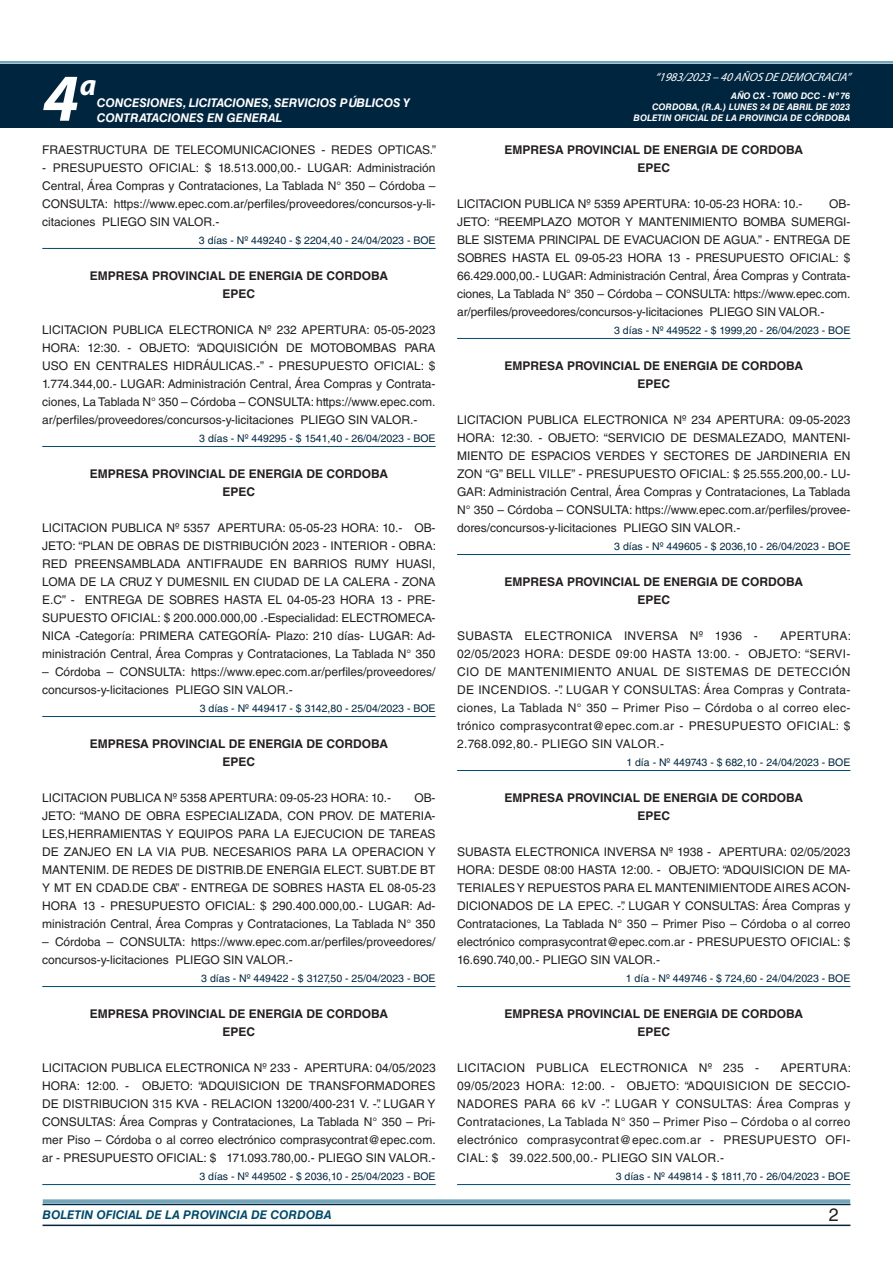
<style>
.page{position:relative;width:893px;height:1263px;background:#fff}
.page>*{position:absolute;margin:0;border:0;box-sizing:border-box;transform-origin:0 0}
.t1{font:italic 700 67.5px "Myriad Pro";color:#fff}
.t2{font:italic 700 30px "Myriad Pro";color:#fff}
.t3{font:18px "Helvetica LT Std";color:#231f20}
.TEXTO_BASE{font:12px/18px "Helvetica LT Std";color:#231f20;text-align:justify}
.RESUELVE{font:700 12px "Helvetica LT Std";color:#231f20}
.t4{font:italic 700 12px/14.4px "Helvetica LT Std";color:#fff}
.TEXTO_BASE-2{font:12px "Helvetica LT Std";letter-spacing:.025em;color:#231f20}
.t5{font:italic 700 12px "Helvetica LT Std";color:#004b6c}
.t6{font:italic 12px "Myriad Pro";color:#fff}
.FECHA_DE_VENCIMIENTO{font:10.5px "Helvetica LT Std";color:#00263f}
.t7{font:italic 700 9px/10.8px "Helvetica LT Std";color:#fff;text-align:right}
</style>
<div class="page">
<div style="left:0;top:61px;width:893px;height:6px;background:#fff;opacity:.75"></div>
<hr style="left:43px;top:1224px;width:807px;height:2px;background:#00263f">
<div style="left:42px;top:1198px;width:809px;height:8px;background:#fff;opacity:.75"></div>
<div style="left:0;top:64px;width:893px;height:64px;background:#00263f"></div>
<hr style="left:42px;top:248px;width:394px;height:1px;background:#004b6c">
<hr style="left:42px;top:446px;width:394px;height:1px;background:#004b6c">
<hr style="left:42px;top:716px;width:394px;height:1px;background:#004b6c">
<hr style="left:42px;top:986px;width:394px;height:1px;background:#004b6c">
<hr style="left:42px;top:1184px;width:394px;height:1px;background:#004b6c">
<hr style="left:457px;top:338px;width:393px;height:1px;background:#004b6c">
<hr style="left:457px;top:554px;width:393px;height:1px;background:#004b6c">
<hr style="left:457px;top:770px;width:393px;height:1px;background:#004b6c">
<hr style="left:457px;top:986px;width:393px;height:1px;background:#004b6c">
<hr style="left:457px;top:1184px;width:393px;height:1px;background:#004b6c">
<h1 class="t1" style="left:43px;top:54px;width:38px">4</h1>
<h2 class="t2" style="left:80px;top:66px;width:18px">a</h2>
<p class="t4" style="left:97px;top:96px;width:315px">CONCESIONES, LICITACIONES, SERVICIOS PÚBLICOS Y<br>CONTRATACIONES EN GENERAL</p>
<p class="TEXTO_BASE" style="left:42px;top:141px;width:395px">FRAESTRUCTURA DE TELECOMUNICACIONES - REDES OPTICAS.”</p>
<p class="TEXTO_BASE" style="left:42px;top:159px;width:395px">- PRESUPUESTO OFICIAL: $ 18.513.000,00.- LUGAR: Administración Central, Área Compras y Contrataciones, La Tablada N° 350 – Córdoba – CONSULTA: https://www.epec.com.ar/perfiles/proveedores/concursos-y-li&shy;citaciones PLIEGO SIN VALOR.-</p>
<p class="FECHA_DE_VENCIMIENTO" style="left:199px;top:234px;width:238px">3 días - Nº 449240 - $ 2204,40 - 24/04/2023 - BOE</p>
<p class="RESUELVE" style="left:90px;top:268px;width:300px">EMPRESA PROVINCIAL DE ENERGIA DE CORDOBA</p>
<p class="RESUELVE" style="left:223px;top:286px;width:34px">EPEC</p>
<p class="TEXTO_BASE" style="left:42px;top:321px;width:395px">LICITACION PUBLICA ELECTRONICA Nº 232 APERTURA: 05-05-2023<br>HORA: 12:30. - OBJETO: “ADQUISICIÓN DE MOTOBOMBAS PARA USO EN CENTRALES HIDRÁULICAS.-” - PRESUPUESTO OFICIAL: $ 1.774.344,00.- LUGAR: Administración Central, Área Compras y Contrata&shy;ciones, La Tablada N° 350 – Córdoba – CONSULTA: https://www.epec.com. ar/perfiles/proveedores/concursos-y-licitaciones PLIEGO SIN VALOR.-</p>
<p class="FECHA_DE_VENCIMIENTO" style="left:199px;top:432px;width:238px">3 días - Nº 449295 - $ 1541,40 - 26/04/2023 - BOE</p>
<p class="RESUELVE" style="left:90px;top:466px;width:300px">EMPRESA PROVINCIAL DE ENERGIA DE CORDOBA</p>
<p class="RESUELVE" style="left:223px;top:484px;width:34px">EPEC</p>
<p class="TEXTO_BASE" style="left:42px;top:519px;width:395px">LICITACION PUBLICA Nº 5357 APERTURA: 05-05-23 HORA: 10.- OB-JETO: “PLAN DE OBRAS DE DISTRIBUCIÓN 2023 - INTERIOR - OBRA:<br>RED PREENSAMBLADA ANTIFRAUDE EN BARRIOS RUMY HUASI, LOMA DE LA CRUZ Y DUMESNIL EN CIUDAD DE LA CALERA - ZONA E.C” - ENTREGA DE SOBRES HASTA EL 04-05-23 HORA 13 - PRE-SUPUESTO OFICIAL: $ 200.000.000,00 .-Especialidad: ELECTROMECA-NICA -Categoría: PRIMERA CATEGORÍA- Plazo: 210 días- LUGAR: Ad&shy;ministración Central, Área Compras y Contrataciones, La Tablada N° 350</p>
<p class="TEXTO_BASE" style="left:42px;top:663px;width:395px">– Córdoba – CONSULTA: https://www.epec.com.ar/perfiles/proveedores/ concursos-y-licitaciones PLIEGO SIN VALOR.-</p>
<p class="FECHA_DE_VENCIMIENTO" style="left:200px;top:702px;width:237px">3 días - Nº 449417 - $ 3142,80 - 25/04/2023 - BOE</p>
<p class="RESUELVE" style="left:90px;top:736px;width:300px">EMPRESA PROVINCIAL DE ENERGIA DE CORDOBA</p>
<p class="RESUELVE" style="left:223px;top:754px;width:34px">EPEC</p>
<p class="TEXTO_BASE" style="left:42px;top:789px;width:350px">LICITACION PUBLICA Nº 5358 APERTURA: 09-05-23 HORA: 10.-</p>
<p class="TEXTO_BASE" style="left:42px;top:789px;width:395px;text-indent:372px">OB-JETO: “MANO DE OBRA ESPECIALIZADA, CON PROV. DE MATERIA-LES,HERRAMIENTAS Y EQUIPOS PARA LA EJECUCION DE TAREAS DE ZANJEO EN LA VIA PUB. NECESARIOS PARA LA OPERACION Y MANTENIM. DE REDES DE DISTRIB.DE ENERGIA ELECT. SUBT.DE BT Y MT EN CDAD.DE CBA” - ENTREGA DE SOBRES HASTA EL 08-05-23<br>HORA 13 - PRESUPUESTO OFICIAL: $ 290.400.000,00.- LUGAR: Ad&shy;ministración Central, Área Compras y Contrataciones, La Tablada N° 350</p>
<p class="TEXTO_BASE" style="left:42px;top:933px;width:395px">– Córdoba – CONSULTA: https://www.epec.com.ar/perfiles/proveedores/ concursos-y-licitaciones PLIEGO SIN VALOR.-</p>
<p class="FECHA_DE_VENCIMIENTO" style="left:201px;top:972px;width:236px">3 días - Nº 449422 - $ 3127,50 - 25/04/2023 - BOE</p>
<p class="RESUELVE" style="left:90px;top:1006px;width:300px">EMPRESA PROVINCIAL DE ENERGIA DE CORDOBA</p>
<p class="RESUELVE" style="left:223px;top:1024px;width:34px">EPEC</p>
<p class="TEXTO_BASE" style="left:42px;top:1059px;width:395px">LICITACION PUBLICA ELECTRONICA Nº 233 - APERTURA: 04/05/2023<br>HORA: 12:00. - OBJETO: “ADQUISICION DE TRANSFORMADORES DE DISTRIBUCION 315 KVA - RELACION 13200/400-231 V. -”. LUGAR Y CONSULTAS: Área Compras y Contrataciones, La Tablada N° 350 – Pri&shy;mer Piso – Córdoba o al correo electrónico comprasycontrat@epec.com. ar - PRESUPUESTO OFICIAL: $ 171.093.780,00.- PLIEGO SIN VALOR.-</p>
<p class="FECHA_DE_VENCIMIENTO" style="left:199px;top:1170px;width:238px">3 días - Nº 449502 - $ 2036,10 - 25/04/2023 - BOE</p>
<p class="t6" style="left:655px;top:70px;width:197px">“ 1983/2023 – 40 AÑOS DE DEMOCRACIA”</p>
<p class="t7" style="left:652px;top:91px;width:200px">AÑO CX - TOMO DCC - Nº 76<br>CORDOBA, (R.A.) LUNES 24 DE ABRIL DE 2023</p>
<p class="t7" style="left:634px;top:112px;width:218px">BOLETIN OFICIAL DE LA PROVINCIA DE CÓRDOBA</p>
<p class="RESUELVE" style="left:504px;top:142px;width:300px">EMPRESA PROVINCIAL DE ENERGIA DE CORDOBA</p>
<p class="RESUELVE" style="left:637px;top:160px;width:34px">EPEC</p>
<p class="TEXTO_BASE" style="left:457px;top:195px;width:347px">LICITACION PUBLICA Nº 5359 APERTURA: 10-05-23 HORA: 10.-</p>
<p class="TEXTO_BASE" style="left:457px;top:195px;width:395px;text-indent:372px">OB-JETO: “REEMPLAZO MOTOR Y MANTENIMIENTO BOMBA SUMERGI-BLE SISTEMA PRINCIPAL DE EVACUACION DE AGUA.” - ENTREGA DE SOBRES HASTA EL 09-05-23 HORA 13 - PRESUPUESTO OFICIAL: $ 66.429.000,00.- LUGAR: Administración Central, Área Compras y Contrata&shy;ciones, La Tablada N° 350 – Córdoba – CONSULTA: https://www.epec.com. ar/perfiles/proveedores/concursos-y-licitaciones PLIEGO SIN VALOR.-</p>
<p class="FECHA_DE_VENCIMIENTO" style="left:614px;top:324px;width:238px">3 días - Nº 449522 - $ 1999,20 - 26/04/2023 - BOE</p>
<p class="RESUELVE" style="left:504px;top:358px;width:300px">EMPRESA PROVINCIAL DE ENERGIA DE CORDOBA</p>
<p class="RESUELVE" style="left:637px;top:376px;width:34px">EPEC</p>
<p class="TEXTO_BASE" style="left:457px;top:411px;width:395px">LICITACION PUBLICA ELECTRONICA Nº 234 APERTURA: 09-05-2023<br>HORA: 12:30. - OBJETO: “SERVICIO DE DESMALEZADO, MANTENI-MIENTO DE ESPACIOS VERDES Y SECTORES DE JARDINERIA EN ZON “G” BELL VILLE” - PRESUPUESTO OFICIAL: $ 25.555.200,00.- LU-GAR: Administración Central, Área Compras y Contrataciones, La Tablada N° 350 – Córdoba – CONSULTA: https://www.epec.com.ar/perfiles/provee&shy;dores/concursos-y-licitaciones PLIEGO SIN VALOR.-</p>
<p class="FECHA_DE_VENCIMIENTO" style="left:614px;top:540px;width:238px">3 días - Nº 449605 - $ 2036,10 - 26/04/2023 - BOE</p>
<p class="RESUELVE" style="left:504px;top:574px;width:300px">EMPRESA PROVINCIAL DE ENERGIA DE CORDOBA</p>
<p class="RESUELVE" style="left:637px;top:592px;width:34px">EPEC</p>
<p class="TEXTO_BASE-2" style="left:457px;top:629px;width:302px">SUBASTA ELECTRONICA INVERSA Nº 1936 -</p>
<p class="TEXTO_BASE" style="left:457px;top:627px;width:395px;text-indent:323px">APERTURA:<br>02/05/2023 HORA: DESDE 09:00 HASTA 13:00. - OBJETO: “SERVI-CIO DE MANTENIMIENTO ANUAL DE SISTEMAS DE DETECCIÓN DE INCENDIOS. -”. LUGAR Y CONSULTAS: Área Compras y Contrata&shy;ciones, La Tablada N° 350 – Primer Piso – Córdoba o al correo elec&shy;trónico comprasycontrat@epec.com.ar - PRESUPUESTO OFICIAL: $ 2.768.092,80.- PLIEGO SIN VALOR.-</p>
<p class="FECHA_DE_VENCIMIENTO" style="left:626px;top:756px;width:226px">1 día - Nº 449743 - $ 682,10 - 24/04/2023 - BOE</p>
<p class="RESUELVE" style="left:504px;top:790px;width:300px">EMPRESA PROVINCIAL DE ENERGIA DE CORDOBA</p>
<p class="RESUELVE" style="left:637px;top:808px;width:34px">EPEC</p>
<p class="TEXTO_BASE" style="left:457px;top:843px;width:395px">SUBASTA ELECTRONICA INVERSA Nº 1938 - APERTURA: 02/05/2023<br>HORA: DESDE 08:00 HASTA 12:00. - OBJETO: “ADQUISICION DE MA-TERIALES Y REPUESTOS PARA EL MANTENIMIENTODE AIRES ACON-DICIONADOS DE LA EPEC. -”. LUGAR Y CONSULTAS: Área Compras y Contrataciones, La Tablada N° 350 – Primer Piso – Córdoba o al correo electrónico comprasycontrat@epec.com.ar - PRESUPUESTO OFICIAL: $ 16.690.740,00.- PLIEGO SIN VALOR.-</p>
<p class="FECHA_DE_VENCIMIENTO" style="left:626px;top:972px;width:226px">1 día - Nº 449746 - $ 724,60 - 24/04/2023 - BOE</p>
<p class="RESUELVE" style="left:504px;top:1006px;width:300px">EMPRESA PROVINCIAL DE ENERGIA DE CORDOBA</p>
<p class="RESUELVE" style="left:637px;top:1024px;width:34px">EPEC</p>
<p class="TEXTO_BASE-2" style="left:457px;top:1061px;width:303px">LICITACION PUBLICA ELECTRONICA Nº 235 -</p>
<p class="TEXTO_BASE" style="left:457px;top:1059px;width:395px;text-indent:323px">APERTURA:<br>09/05/2023 HORA: 12:00. - OBJETO: “ADQUISICION DE SECCIO-NADORES PARA 66 kV -”. LUGAR Y CONSULTAS: Área Compras y Contrataciones, La Tablada N° 350 – Primer Piso – Córdoba o al correo electrónico comprasycontrat@epec.com.ar - PRESUPUESTO OFI-CIAL: $ 39.022.500,00.- PLIEGO SIN VALOR.-</p>
<p class="FECHA_DE_VENCIMIENTO" style="left:616px;top:1170px;width:236px">3 días - Nº 449814 - $ 1811,70 - 26/04/2023 - BOE</p>
<p class="t5" style="left:43px;top:1208px;width:290px">BOLETIN OFICIAL DE LA PROVINCIA DE CORDOBA</p>
<p class="t3" style="left:829px;top:1204px;width:12px">2</p>
</div>
